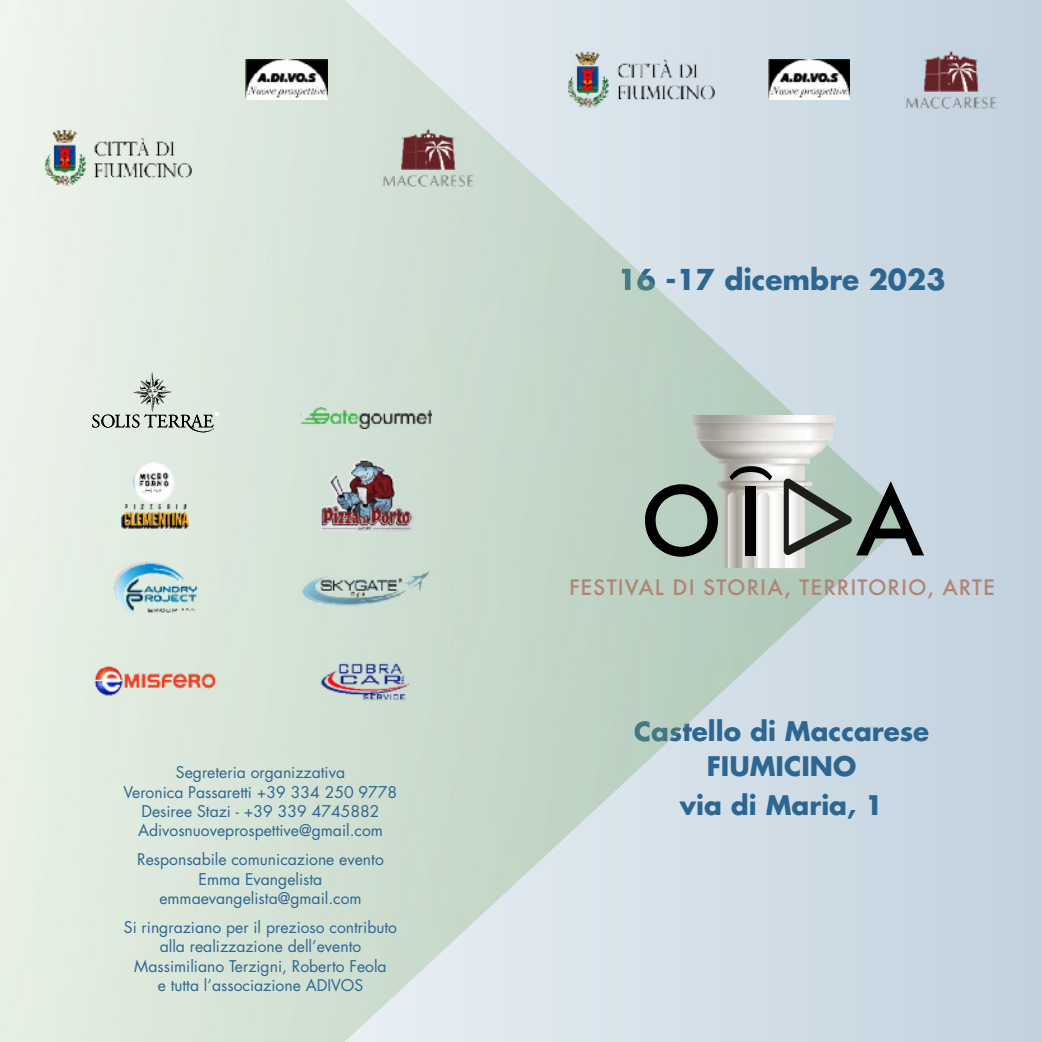
<style>
.page{position:relative;width:1042px;height:1042px;background:#c4d5e0}
.page>*{position:absolute;margin:0;border:0;box-sizing:border-box;transform-origin:0 0}
.t1{font:700 28px "Futura";color:#2c6691}
.t2{font:700 26.25px/34.5px "Futura";color:#2c6691;text-align:center}
.t3{font:500 20.65px "Futura";letter-spacing:.05em;color:#b18474}
.t4{font:15.75px/19.2px "Futura";color:#2c6691;text-align:center}
</style>
<div class="page">
<img style="left:908px;top:51px;width:89px;height:58px">
<img style="left:0;top:0;width:908px;height:1042px">
<img style="left:634px;top:720px;width:54px;height:22px">
<img style="left:622px;top:268px;width:33px;height:23px">
<svg style="left:645px;top:415px;width:279px;height:153px"></svg>
<img style="left:120px;top:461px;width:70px;height:68px">
<img style="left:318px;top:457px;width:95px;height:76px">
<svg style="left:92px;top:372px;width:126px;height:60px;background:#c9d2ca"></svg>
<img style="left:300px;top:407px;width:131px;height:22px">
<img style="left:112px;top:561px;width:86px;height:54px">
<img style="left:300px;top:568px;width:132px;height:39px">
<img style="left:92px;top:663px;width:126px;height:34px">
<img style="left:320px;top:659px;width:92px;height:42px">
<img style="left:44px;top:129px;width:148px;height:57px">
<img style="left:246px;top:59px;width:81px;height:40px">
<img style="left:381px;top:128px;width:94px;height:59px">
<p class="t4" style="left:124px;top:764px;width:275px">Segreteria organizzativa<br>Veronica Passaretti +39 334 250 9778<br>Desiree Stazi - +39 339 4745882<br>Adivosnuoveprospettive@gmail.com</p>
<p class="t4" style="left:137px;top:851px;width:248px">Responsabile comunicazione evento<br>Emma Evangelista emmaevangelista@gmail.com</p>
<p class="t4" style="left:124px;top:919px;width:275px">Si ringraziano per il prezioso contributo alla realizzazione dell’evento Massimiliano Terzigni, Roberto Feola<br>e tutta l’associazione ADIVOS</p>
<h1 class="t1" style="left:617px;top:267px;width:330px">16 -17 dicembre 2023</h1>
<h3 class="t3" style="left:569px;top:573px;width:427px">FESTIVAL DI STORIA, TERRITORIO, ARTE</h3>
<h2 class="t2" style="left:634px;top:716px;width:297px">Castello di Maccarese<br>FIUMICINO</h2>
<h2 class="t2" style="left:680px;top:790px;width:205px">via di Maria, 1</h2>
</div>
